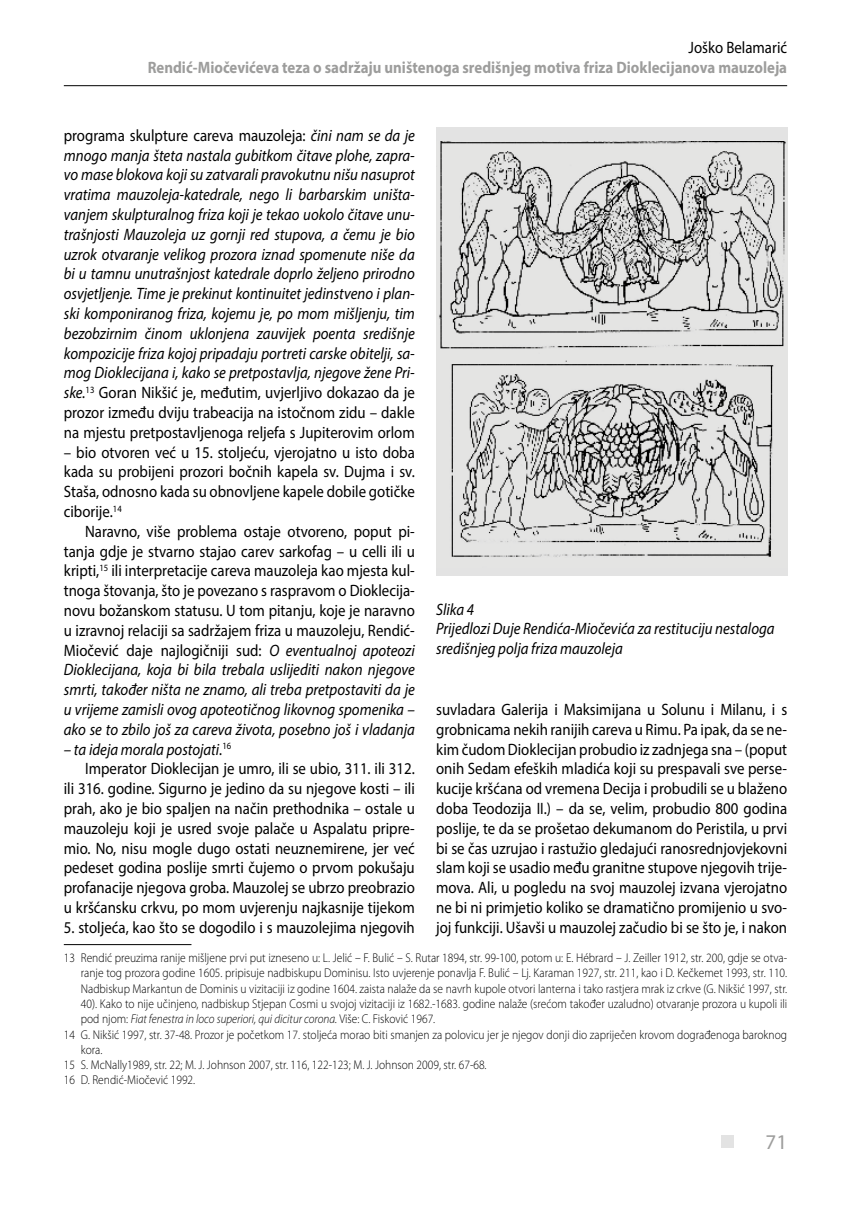
<style>
.page{position:relative;width:851px;height:1212px;background:#fff}
.page>*{position:absolute;margin:0;border:0;box-sizing:border-box;transform-origin:0 0}
.t1{font:21px "Myriad Pro";color:#9d9d9c}
.t2{font:16.5px/19.8px "Myriad Pro";color:#000;text-align:justify;scale:.9 1}
.t3{font:italic 16.5px/19.8px "Myriad Pro";color:#000;text-align:justify;scale:.9 1}
.t4{font:700 16.5px "Myriad Pro";color:#9d9d9c;scale:.9 1}
.t5{font:300 12.75px "Myriad Pro";color:#000;scale:.9 1}
.t6{font:italic 300 12.75px "Myriad Pro";color:#000;scale:.9 1}
.s1{font-style:normal}
.s2{font-style:italic}
</style>
<div class="page">
<hr style="left:64px;top:85px;width:723px;height:1px;background:#000">
<div style="left:721px;top:1135px;width:12px;height:13px;background:#e3e3e3"></div>
<hr style="left:64px;top:944px;width:127px;height:1px;background:#000">
<div style="left:436px;top:128px;width:351px;height:448px;background:#e3e3e3"></div>
<img style="left:439px;top:141px;width:347px;height:417px">
<p class="t2" style="left:688px;top:37px;width:111px">Joško Belamarić</p>
<p class="t4" style="left:148px;top:56px;width:711px">Rendić-Miočevićeva teza o sadržaju uništenoga središnjeg motiva friza Dioklecijanova mauzoleja</p>
<p class="t3" style="left:64px;top:125px;width:391px"><span class="s1">programa skulpture careva mauzoleja:</span> čini nam se da je mnogo manja šteta nastala gubitkom čitave plohe, zapra&shy;vo mase blokova koji su zatvarali pravokutnu nišu nasuprot vratima mauzoleja-katedrale, nego li barbarskim uništa&shy;vanjem skulpturalnog friza koji je tekao uokolo čitave unu&shy;trašnjosti Mauzoleja uz gornji red stupova, a čemu je bio uzrok otvaranje velikog prozora iznad spomenute niše da bi u tamnu unutrašnjost katedrale doprlo željeno prirodno osvjetljenje. Time je prekinut kontinuitet jedinstveno i plan&shy;ski komponiranog friza, kojemu je, po mom mišljenju, tim bezobzirnim činom uklonjena zauvijek poenta središnje kompozicije friza kojoj pripadaju portreti carske obitelji, sa&shy;mog Dioklecijana i, kako se pretpostavlja, njegove žene Pri&shy;ske.<sup>13</sup> <span class="s1">Goran Nikšić je, međutim, uvjerljivo dokazao da je prozor između dviju trabeacija na istočnom zidu – dakle na mjestu pretpostavljenoga reljefa s Jupiterovim orlom</span></p>
<p class="t2" style="left:64px;top:442px;width:391px">– bio otvoren već u 15. stoljeću, vjerojatno u isto doba kada su probijeni prozori bočnih kapela sv. Dujma i sv.<br>Staša, odnosno kada su obnovljene kapele dobile gotičke ciborije.<sup>14</sup></p>
<p class="t2" style="left:64px;top:521px;width:391px;text-indent:21px">Naravno, više problema ostaje otvoreno, poput pi&shy;tanja gdje je stvarno stajao carev sarkofag – u celli ili u kripti,<sup>15</sup> ili interpretacije careva mauzoleja kao mjesta kul&shy;tnoga štovanja, što je povezano s raspravom o Dioklecija&shy;novu božanskom statusu. U tom pitanju, koje je naravno u izravnoj relaciji sa sadržajem friza u mauzoleju, Rendić-Miočević daje najlogičniji sud: <span class="s2">O eventualnoj apoteozi Dioklecijana, koja bi bila trebala uslijediti nakon njegove smrti, također ništa ne znamo, ali treba pretpostaviti da je u vrijeme zamisli ovog apoteotičnog likovnog spomenika – ako se to zbilo još za careva života, posebno još i vladanja</span></p>
<p class="t3" style="left:64px;top:739px;width:187px">– ta ideja morala postojati.<sup>16</sup></p>
<p class="t2" style="left:85px;top:759px;width:368px">Imperator Dioklecijan je umro, ili se ubio, 311. ili 312.</p>
<p class="t2" style="left:64px;top:778px;width:391px">ili 316. godine. Sigurno je jedino da su njegove kosti – ili</p>
<p class="t2" style="left:64px;top:798px;width:391px">prah, ako je bio spaljen na način prethodnika – ostale u</p>
<p class="t2" style="left:64px;top:818px;width:391px">mauzoleju koji je usred svoje palače u Aspalatu pripre-</p>
<p class="t2" style="left:64px;top:838px;width:391px">mio. No, nisu mogle dugo ostati neuznemirene, jer već</p>
<p class="t2" style="left:64px;top:858px;width:391px">pedeset godina poslije smrti čujemo o prvom pokušaju</p>
<p class="t2" style="left:64px;top:877px;width:391px">profanacije njegova groba. Mauzolej se ubrzo preobrazio</p>
<p class="t2" style="left:64px;top:897px;width:391px">u kršćansku crkvu, po mom uvjerenju najkasnije tijekom</p>
<p class="t2" style="left:64px;top:917px;width:391px">5. stoljeća, kao što se dogodilo i s mauzolejima njegovih</p>
<p class="t3" style="left:436px;top:599px;width:377px;text-align:left">Slika 4<br>Prijedlozi Duje Rendića-Miočevića za restituciju nestaloga središnjeg polja friza mauzoleja</p>
<p class="t2" style="left:436px;top:699px;width:391px">suvladara Galerija i Maksimijana u Solunu i Milanu, i s grobnicama nekih ranijih careva u Rimu. Pa ipak, da se ne&shy;kim čudom Dioklecijan probudio iz zadnjega sna – (poput onih Sedam efeških mladića koji su prespavali sve perse&shy;kucije kršćana od vremena Decija i probudili se u blaženo doba Teodozija II.) – da se, velim, probudio 800 godina poslije, te da se prošetao dekumanom do Peristila, u prvi bi se čas uzrujao i rastužio gledajući ranosrednjovjekovni slam koji se usadio među granitne stupove njegovih trije&shy;mova. Ali, u pogledu na svoj mauzolej izvana vjerojatno ne bi ni primjetio koliko se dramatično promijenio u svo&shy;joj funkciji. Ušavši u mauzolej začudio bi se što je, i nakon</p>
<p class="t5" style="left:64px;top:951px;width:805px">13 Rendić preuzima ranije mišljene prvi put izneseno u: L. Jelić – F. Bulić – S. Rutar 1894, str. 99-100, potom u: E. Hébrard – J. Zeiller 1912, str. 200, gdje se otva-</p>
<p class="t5" style="left:81px;top:966px;width:786px">ranje tog prozora godine 1605. pripisuje nadbiskupu Dominisu. Isto uvjerenje ponavlja F. Bulić – Lj. Karaman 1927, str. 211, kao i D. Kečkemet 1993, str. 110.</p>
<p class="t5" style="left:81px;top:981px;width:786px">Nadbiskup Markantun de Dominis u vizitaciji iz godine 1604. zaista nalaže da se navrh kupole otvori lanterna i tako rastjera mrak iz crkve (G. Nikšić 1997, str.</p>
<p class="t5" style="left:81px;top:996px;width:786px">40). Kako to nije učinjeno, nadbiskup Stjepan Cosmi u svojoj vizitaciji iz 1682.-1683. godine nalaže (srećom također uzaludno) otvaranje prozora u kupoli ili</p>
<p class="t6" style="left:81px;top:1012px;width:395px"><span class="s1">pod njom:</span> Fiat fenestra in loco superiori, qui dicitur corona. <span class="s1">Više: C. Fisković 1967.</span></p>
<p class="t5" style="left:64px;top:1027px;width:805px">14 G. Nikšić 1997, str. 37-48. Prozor je početkom 17. stoljeća morao biti smanjen za polovicu jer je njegov donji dio zapriječen krovom dograđenoga baroknog</p>
<p class="t5" style="left:81px;top:1042px;width:26px">kora.</p>
<p class="t5" style="left:64px;top:1058px;width:471px">15 S. McNally1989, str. 22; M. J. Johnson 2007, str. 116, 122-123; M. J. Johnson 2009, str. 67-68.</p>
<p class="t5" style="left:64px;top:1073px;width:147px">16 D. Rendić-Miočević 1992.</p>
<p class="t1" style="left:765px;top:1128px;width:23px">71</p>
</div>
